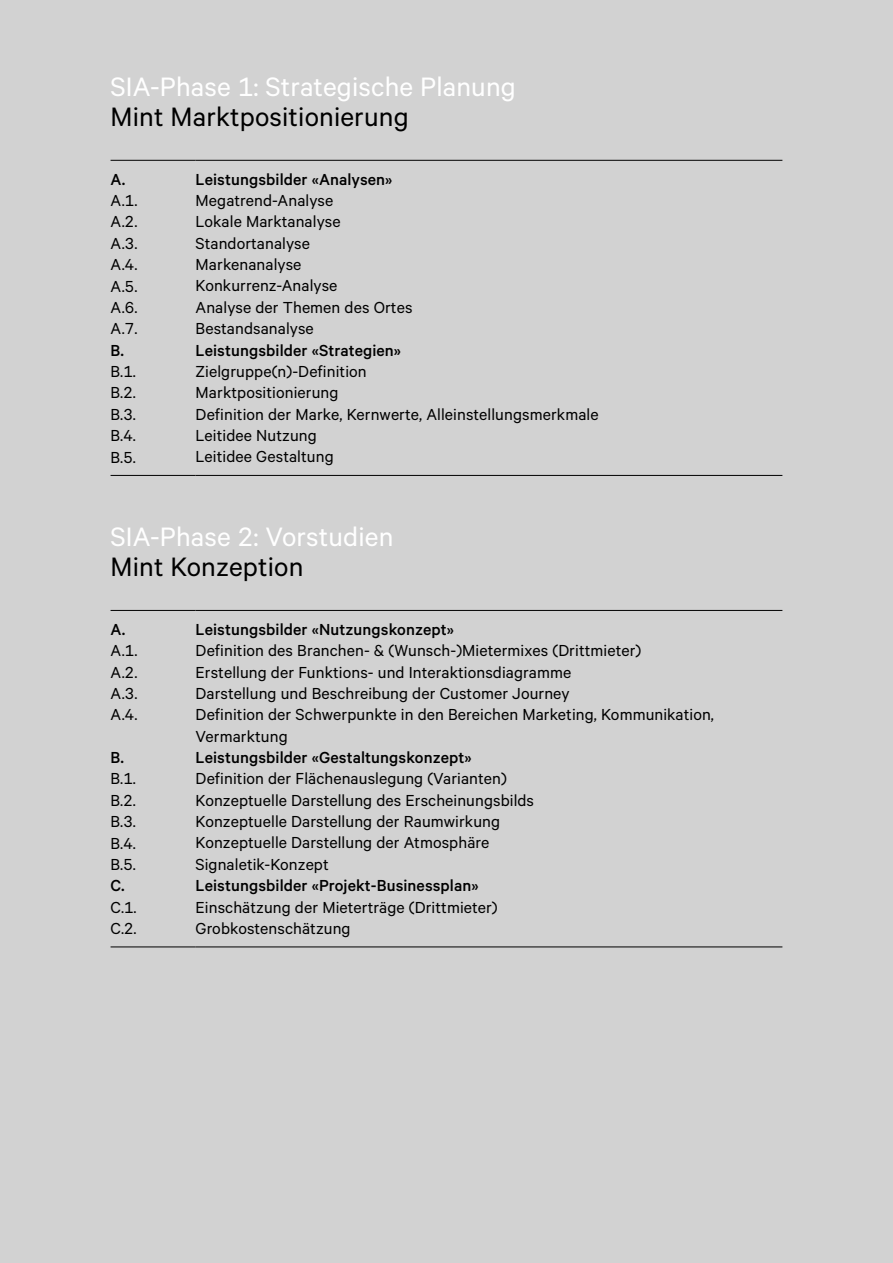
<style>
.page{position:relative;width:893px;height:1263px;background:#fff}
.page>*{position:absolute;margin:0;border:0;box-sizing:border-box;transform-origin:0 0}
.t1{font:30px "Calibre";letter-spacing:.005em;color:#fff}
.t2{font:30px "Calibre";letter-spacing:.005em;color:#000}
.t3{font:18px/21.3px "Calibre";letter-spacing:.005em;color:#000}
.t4{font:500 18px "Calibre";letter-spacing:.005em;color:#000}
</style>
<div class="page">
<div style="left:0;top:0;width:893px;height:1262px;background:#d2d2d2"></div>
<hr style="left:111px;top:160px;width:85px;height:1px;background:#000">
<hr style="left:196px;top:160px;width:586px;height:1px;background:#000">
<hr style="left:111px;top:475px;width:85px;height:1px;background:#000">
<hr style="left:196px;top:475px;width:586px;height:1px;background:#000">
<hr style="left:111px;top:610px;width:85px;height:1px;background:#000">
<hr style="left:196px;top:610px;width:586px;height:1px;background:#000">
<hr style="left:111px;top:947px;width:85px;height:1px;background:#000">
<hr style="left:196px;top:947px;width:586px;height:1px;background:#000">
<h1 class="t1" style="left:111px;top:69px;width:407px">SIA-Phase 1: Strategische Planung</h1>
<h1 class="t2" style="left:111px;top:99px;width:300px">Mint Marktpositionierung</h1>
<p class="t4" style="left:111px;top:169px;width:16px">A.</p>
<p class="t3" style="left:111px;top:189px;width:28px;text-align:justify">A.1.<br>A.2.<br>A.3.<br>A.4.<br>A.5.<br>A.6.<br>A.7.</p>
<p class="t4" style="left:111px;top:340px;width:15px">B.</p>
<p class="t3" style="left:111px;top:360px;width:27px;text-align:justify">B.1.<br>B.2.<br>B.3.<br>B.4.<br>B.5.</p>
<p class="t4" style="left:196px;top:169px;width:198px">Leistungsbilder «Analysen»</p>
<p class="t3" style="left:196px;top:189px;width:218px">Megatrend-Analyse<br>Lokale Marktanalyse<br>Standortanalyse<br>Markenanalyse<br>Konkurrenz-Analyse<br>Analyse der Themen des Ortes<br>Bestandsanalyse</p>
<p class="t4" style="left:196px;top:339px;width:207px">Leistungsbilder «Strategien»</p>
<p class="t3" style="left:196px;top:360px;width:404px">Zielgruppe(n)-Definition<br>Marktpositionierung<br>Definition der Marke, Kernwerte, Alleinstellungsmerkmale<br>Leitidee Nutzung<br>Leitidee Gestaltung</p>
<h1 class="t1" style="left:111px;top:519px;width:284px">SIA-Phase 2: Vorstudien</h1>
<h1 class="t2" style="left:111px;top:549px;width:194px">Mint Konzeption</h1>
<p class="t4" style="left:111px;top:619px;width:16px">A.</p>
<p class="t3" style="left:111px;top:639px;width:28px;text-align:justify">A.1.<br>A.2.<br>A.3.<br>A.4.</p>
<p class="t4" style="left:111px;top:747px;width:15px">B.</p>
<p class="t3" style="left:111px;top:768px;width:27px;text-align:justify">B.1.<br>B.2.<br>B.3.<br>B.4.<br>B.5.</p>
<p class="t4" style="left:111px;top:875px;width:16px">C.</p>
<p class="t3" style="left:111px;top:896px;width:28px">C.1.<br>C.2.</p>
<p class="t4" style="left:196px;top:619px;width:260px">Leistungsbilder «Nutzungskonzept»</p>
<p class="t3" style="left:196px;top:639px;width:520px">Definition des Branchen- &amp; (Wunsch-)Mietermixes (Drittmieter)<br>Erstellung der Funktions- und Interaktionsdiagramme<br>Darstellung und Beschreibung der Customer Journey<br>Definition der Schwerpunkte in den Bereichen Marketing, Kommunikation, Vermarktung</p>
<p class="t4" style="left:196px;top:747px;width:278px">Leistungsbilder «Gestaltungskonzept»</p>
<p class="t3" style="left:196px;top:767px;width:340px">Definition der Flächenauslegung (Varianten)<br>Konzeptuelle Darstellung des Erscheinungsbilds Konzeptuelle Darstellung der Raumwirkung Konzeptuelle Darstellung der Atmosphäre Signaletik-Konzept</p>
<p class="t4" style="left:196px;top:875px;width:284px">Leistungsbilder «Projekt-Businessplan»</p>
<p class="t3" style="left:196px;top:896px;width:304px">Einschätzung der Mieterträge (Drittmieter)<br>Grobkostenschätzung</p>
</div>
